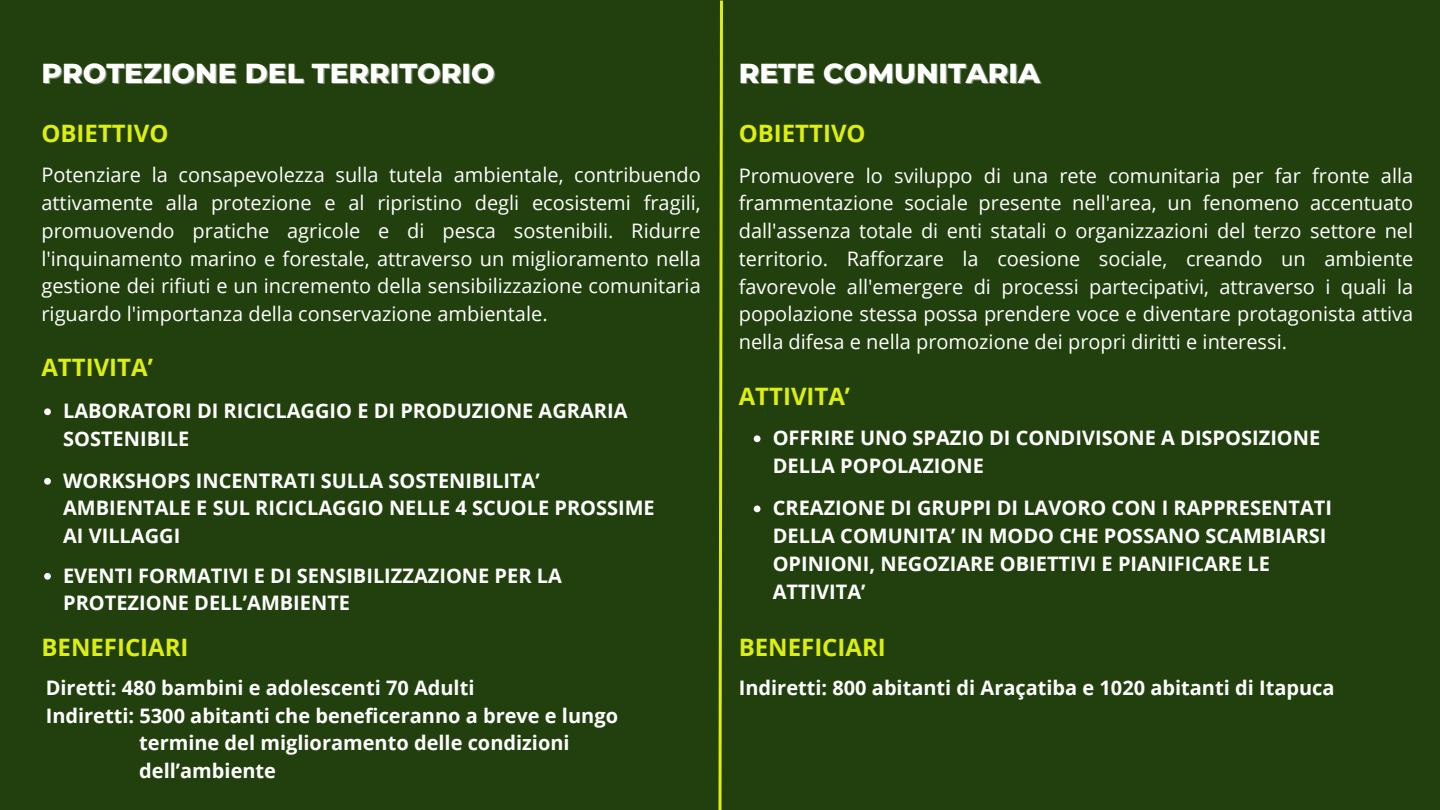
<style>
.page{position:relative;width:1440px;height:810px;background:#22400e}
.page>*{position:absolute;margin:0;border:0;box-sizing:border-box;transform-origin:0 0}
.t1{font:800 28px "Montserrat";color:#fff}
.t2{font:700 24px "Open Sans";color:#ddef0f}
.t3{font:20px/27.8px "Open Sans";color:#fff;text-align:justify}
.t4{font:700 20px/27.8px "Open Sans";color:#fff}
</style>
<div class="page">
<svg style="left:44px;top:573px;width:7px;height:7px"></svg>
<svg style="left:44px;top:408px;width:7px;height:7px"></svg>
<svg style="left:44px;top:478px;width:7px;height:7px"></svg>
<svg style="left:718px;top:0;width:5px;height:810px"></svg>
<svg style="left:754px;top:435px;width:6px;height:7px"></svg>
<svg style="left:754px;top:506px;width:6px;height:6px"></svg>
<p class="t1" style="left:41px;top:56px;width:455px">PROTEZIONE DEL TERRITORIO</p>
<p class="t2" style="left:41px;top:116px;width:128px">OBIETTIVO</p>
<p class="t3" style="left:41px;top:161px;width:661px">Potenziare la consapevolezza sulla tutela ambientale, contribuendo attivamente alla protezione e al ripristino degli ecosistemi fragili, promuovendo pratiche agricole e di pesca sostenibili. Ridurre l'inquinamento marino e forestale, attraverso un miglioramento nella gestione dei rifiuti e un incremento della sensibilizzazione comunitaria riguardo l'importanza della conservazione ambientale.</p>
<p class="t2" style="left:41px;top:351px;width:113px">ATTIVITA’</p>
<p class="t4" style="left:63px;top:396px;width:566px">LABORATORI DI RICICLAGGIO E DI PRODUZIONE AGRARIA<br>SOSTENIBILE</p>
<p class="t4" style="left:63px;top:466px;width:593px">WORKSHOPS INCENTRATI SULLA SOSTENIBILITA’<br>AMBIENTALE E SUL RICICLAGGIO NELLE 4 SCUOLE PROSSIME<br>AI VILLAGGI</p>
<p class="t4" style="left:63px;top:561px;width:500px">EVENTI FORMATIVI E DI SENSIBILIZZAZIONE PER LA<br>PROTEZIONE DELL’AMBIENTE</p>
<p class="t2" style="left:41px;top:631px;width:149px">BENEFICIARI</p>
<p class="t4" style="left:46px;top:673px;width:430px">Diretti: 480 bambini e adolescenti 70 Adulti</p>
<p class="t4" style="left:46px;top:701px;width:574px">Indiretti: 5300 abitanti che beneficeranno a breve e lungo</p>
<p class="t4" style="left:139px;top:729px;width:432px">termine del miglioramento delle condizioni</p>
<p class="t4" style="left:139px;top:757px;width:138px">dell’ambiente</p>
<p class="t1" style="left:739px;top:56px;width:303px">RETE COMUNITARIA</p>
<p class="t2" style="left:739px;top:116px;width:128px">OBIETTIVO</p>
<p class="t3" style="left:739px;top:161px;width:676px">Promuovere lo sviluppo di una rete comunitaria per far fronte alla frammentazione sociale presente nell'area, un fenomeno accentuato dall'assenza totale di enti statali o organizzazioni del terzo settore nel territorio. Rafforzare la coesione sociale, creando un ambiente favorevole all'emergere di processi partecipativi, attraverso i quali la popolazione stessa possa prendere voce e diventare protagonista attiva nella difesa e nella promozione dei propri diritti e interessi.</p>
<p class="t2" style="left:739px;top:379px;width:113px">ATTIVITA’</p>
<p class="t4" style="left:773px;top:423px;width:549px">OFFRIRE UNO SPAZIO DI CONDIVISONE A DISPOSIZIONE<br>DELLA POPOLAZIONE</p>
<p class="t4" style="left:773px;top:494px;width:561px">CREAZIONE DI GRUPPI DI LAVORO CON I RAPPRESENTATI DELLA COMUNITA’ IN MODO CHE POSSANO SCAMBIARSI OPINIONI, NEGOZIARE OBIETTIVI E PIANIFICARE LE ATTIVITA’</p>
<p class="t2" style="left:739px;top:631px;width:149px">BENEFICIARI</p>
<p class="t4" style="left:739px;top:673px;width:597px">Indiretti: 800 abitanti di Araçatiba e 1020 abitanti di Itapuca</p>
</div>
